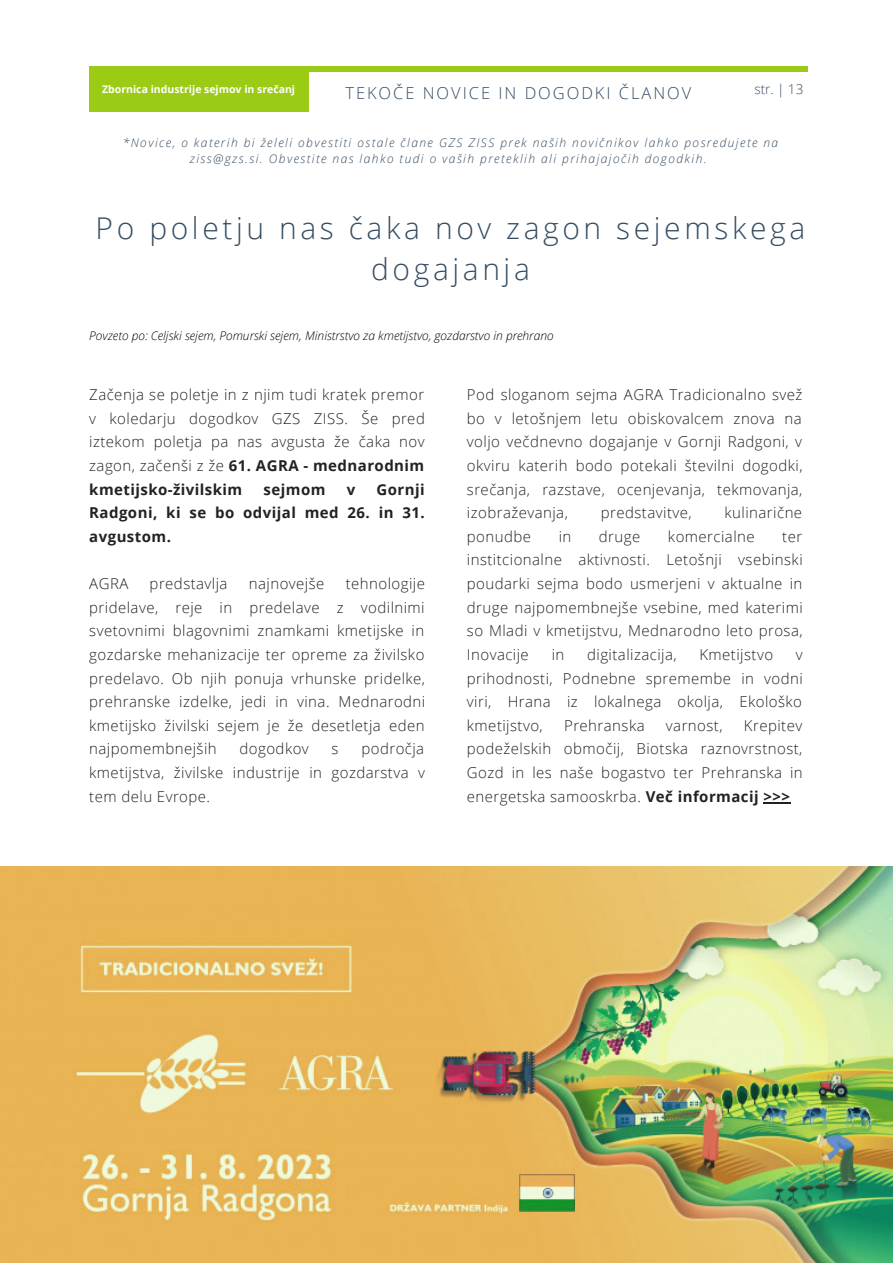
<style>
.page{position:relative;width:893px;height:1264px;background:#fff}
.page>*{position:absolute;margin:0;border:0;box-sizing:border-box;transform-origin:0 0}
.t1{font:300 30px/41.5px "Open Sans";letter-spacing:.12em;color:#364d62;text-align:center}
.t2{font:300 16.5px "Open Sans";letter-spacing:.12em;color:#364d62}
.t3{font:300 15px/23.5px "Open Sans";letter-spacing:.03em;color:#222;text-align:justify}
.t4{font:700 15px/23.5px "Open Sans";letter-spacing:.03em;color:#222;text-align:justify}
.t5{font:300 13.5px "Open Sans";color:#364d62}
.t6{font:italic 300 12px/16px "Open Sans";letter-spacing:.12em;color:#364d62;text-align:center}
.t7{font:italic 300 12px "Open Sans";color:#000}
.t8{font:700 10.5px "Open Sans";color:#fff}
.s1{font-weight:700}
</style>
<div class="page">
<div style="left:89px;top:66px;width:718px;height:6px;background:#9bcb14"></div>
<div style="left:89px;top:66px;width:219px;height:45px;background:#9bcb14"></div>
<img style="left:0;top:866px;width:892px;height:396px">
<svg style="left:763px;top:802px;width:27px;height:1px"></svg>
<p class="t2" style="left:345px;top:81px;width:347px">TEKOČE NOVICE IN DOGODKI ČLANOV</p>
<p class="t6" style="left:123px;top:135px;width:657px">*Novice, o katerih bi želeli obvestiti ostale člane GZS ZISS prek naših novičnikov lahko posredujete na ziss@gzs.si. Obvestite nas lahko tudi o vaših preteklih ali prihajajočih dogodkih.</p>
<p class="t8" style="left:102px;top:81px;width:194px">Zbornica industrije sejmov in srečanj</p>
<p class="t5" style="left:754px;top:79px;width:50px">str. | 13</p>
<p class="t1" style="left:96px;top:206px;width:711px">Po poletju nas čaka nov zagon sejemskega dogajanja</p>
<p class="t7" style="left:89px;top:327px;width:466px">Povzeto po: Celjski sejem, Pomurski sejem, Ministrstvo za kmetijstvo, gozdarstvo in prehrano</p>
<p class="t3" style="left:89px;top:382px;width:337px">Začenja se poletje in z njim tudi kratek premor v koledarju dogodkov GZS ZISS. Še pred iztekom poletja pa nas avgusta že čaka nov zagon, začenši z že <span class="s1">61. AGRA - mednarodnim kmetijsko-živilskim</span></p>
<p class="t4" style="left:89px;top:477px;width:337px;text-indent:287px">Gornji Radgoni, ki se bo odvijal med 26. in 31. avgustom.</p>
<p class="t3" style="left:89px;top:571px;width:41px">AGRA</p>
<p class="t3" style="left:150px;top:571px;width:79px">predstavlja</p>
<p class="t3" style="left:249px;top:571px;width:77px">najnovejše</p>
<p class="t4" style="left:263px;top:477px;width:63px">sejmom</p>
<p class="t4" style="left:347px;top:477px;width:10px">v</p>
<p class="t3" style="left:89px;top:571px;width:337px;text-indent:256px">tehnologije pridelave, reje in predelave z vodilnimi svetovnimi blagovnimi znamkami kmetijske in gozdarske mehanizacije ter opreme za živilsko predelavo. Ob njih ponuja vrhunske pridelke, prehranske izdelke, jedi in vina. Mednarodni kmetijsko živilski sejem je že desetletja eden najpomembnejših</p>
<p class="t3" style="left:89px;top:736px;width:337px;text-indent:272px">področja kmetijstva, živilske industrije in gozdarstva v tem delu Evrope.</p>
<p class="t3" style="left:239px;top:736px;width:71px">dogodkov</p>
<p class="t3" style="left:331px;top:736px;width:8px">s</p>
<p class="t3" style="left:467px;top:382px;width:337px">Pod sloganom sejma AGRA Tradicionalno svež bo v letošnjem letu obiskovalcem znova na voljo večdnevno dogajanje v Gornji Radgoni, v okviru katerih bodo potekali številni dogodki, srečanja, razstave, ocenjevanja, tekmovanja, izobraževanja,</p>
<p class="t3" style="left:600px;top:500px;width:92px">predstavitve,</p>
<p class="t3" style="left:724px;top:500px;width:79px">kulinarične</p>
<p class="t3" style="left:467px;top:524px;width:66px">ponudbe</p>
<p class="t3" style="left:558px;top:524px;width:14px">in</p>
<p class="t3" style="left:599px;top:524px;width:43px">druge</p>
<p class="t3" style="left:668px;top:524px;width:88px">komercialne</p>
<p class="t3" style="left:467px;top:524px;width:337px;text-indent:315px">ter institcionalne aktivnosti. Letošnji vsebinski poudarki sejma bodo usmerjeni v aktualne in druge najpomembnejše vsebine, med katerimi so Mladi v kmetijstvu, Mednarodno leto prosa, Inovacije</p>
<p class="t3" style="left:551px;top:642px;width:14px">in</p>
<p class="t3" style="left:587px;top:642px;width:91px">digitalizacija,</p>
<p class="t3" style="left:699px;top:642px;width:75px">Kmetijstvo</p>
<p class="t3" style="left:467px;top:642px;width:337px;text-indent:329px">v prihodnosti, Podnebne spremembe in vodni viri, Hrana iz lokalnega okolja, Ekološko kmetijstvo,</p>
<p class="t3" style="left:564px;top:713px;width:82px">Prehranska</p>
<p class="t3" style="left:666px;top:713px;width:58px">varnost,</p>
<p class="t3" style="left:467px;top:713px;width:337px;text-indent:277px">Krepitev podeželskih območij, Biotska raznovrstnost, Gozd in les naše bogastvo ter Prehranska in energetska samooskrba. <span class="s1">Več informacij &gt;&gt;&gt;</span></p>
</div>
